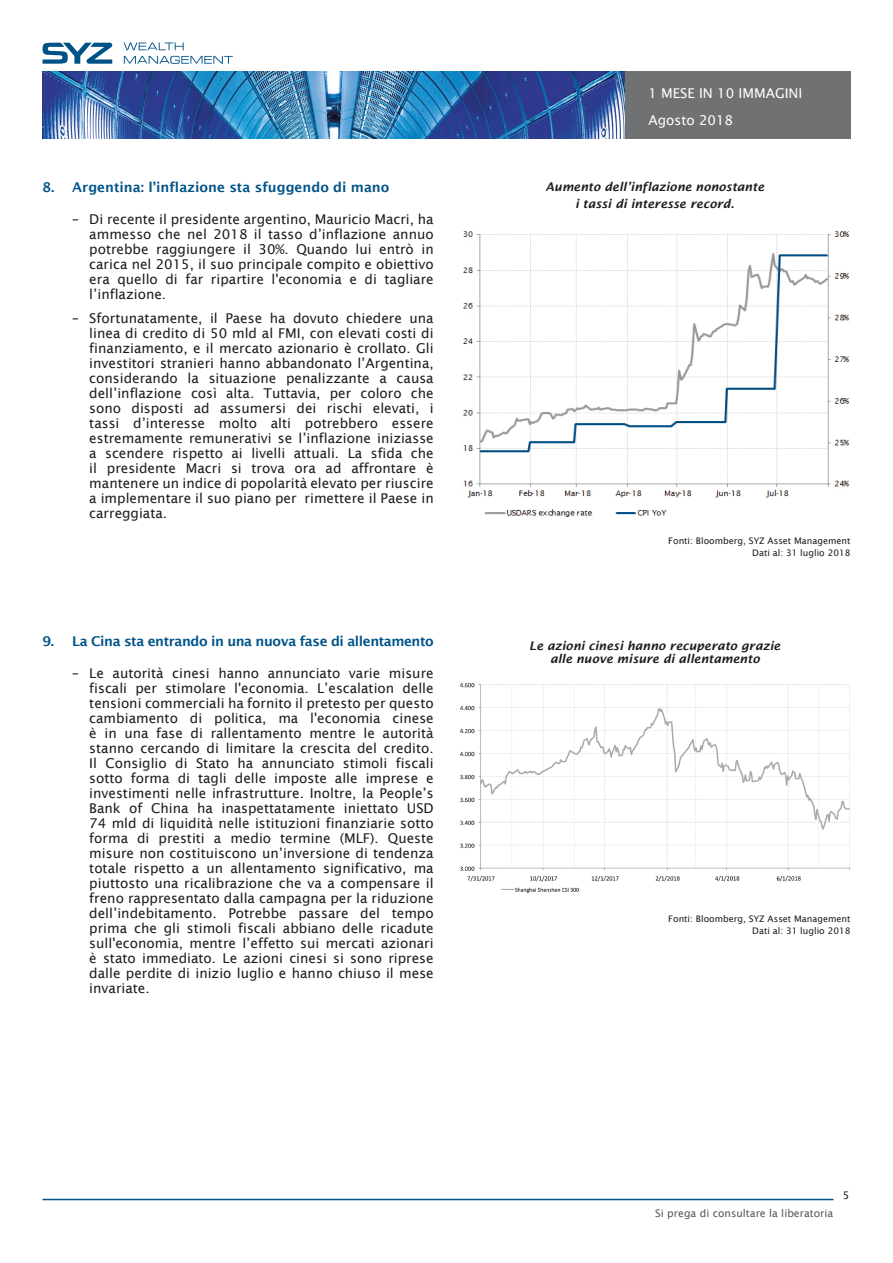
<style>
.page{position:relative;width:893px;height:1263px;background:#fff}
.page>*{position:absolute;margin:0;border:0;box-sizing:border-box;transform-origin:0 0}
.t1{font:13.5px/15px "Lucida Sans";color:#1d1d1b;text-align:justify}
.t2{font:600 13.5px "Lucida Sans";letter-spacing:-.03em;color:#015489}
.t3{font:600 13.5px "Lucida Sans";color:#015489}
.t4{font:13.5px/27.8px "Lucida Sans";color:#fff}
.Graph_TITLES{font:italic 600 12px/16.5px "Lucida Sans";color:#1d1d1b;text-align:center}
.t5{font:10.5px "Lucida Sans";color:#575756}
.t6{font:10.5px "Lucida Sans";color:#1d1d1b}
.Source_data{font:9px "Lucida Sans";color:#1d1d1b}
</style>
<div class="page">
<svg style="left:43px;top:43px;width:70px;height:21px"></svg>
<svg style="left:124px;top:43px;width:60px;height:7px"></svg>
<svg style="left:124px;top:56px;width:109px;height:8px"></svg>
<img style="left:43px;top:72px;width:807px;height:67px">
<hr style="left:43px;top:1199px;width:790px;height:1px;background:#005286">
<img style="left:463px;top:231px;width:387px;height:286px">
<img style="left:460px;top:683px;width:390px;height:210px">
<p class="t3" style="left:43px;top:180px;width:348px">8. Argentina: l’inflazione sta sfuggendo di mano</p>
<p class="t1" style="left:89px;top:212px;width:346px;text-indent:-17px">– Di recente il presidente argentino, Mauricio Macri, ha ammesso che nel 2018 il tasso d’inflazione annuo potrebbe raggiungere il 30%. Quando lui entrò in carica nel 2015, il suo principale compito e obiettivo era quello di far ripartire l'economia e di tagliare l’inflazione.</p>
<p class="t1" style="left:89px;top:310px;width:346px;text-indent:-17px">– Sfortunatamente, il Paese ha dovuto chiedere una linea di credito di 50 mld al FMI, con elevati costi di finanziamento, e il mercato azionario è crollato. Gli investitori stranieri hanno abbandonato l’Argentina, considerando la situazione penalizzante a causa dell’inflazione così alta. Tuttavia, per coloro che sono disposti ad assumersi dei rischi elevati, i tassi d’interesse molto alti potrebbero essere estremamente remunerativi se l’inflazione iniziasse a scendere rispetto ai livelli attuali. La sfida che il presidente Macri si trova ora ad affrontare è mantenere un indice di popolarità elevato per riuscire a implementare il suo piano per rimettere il Paese in carreggiata.</p>
<p class="t2" style="left:43px;top:634px;width:393px">9. La Cina sta entrando in una nuova fase di allentamento</p>
<p class="t1" style="left:89px;top:666px;width:346px;text-indent:-17px">– Le autorità cinesi hanno annunciato varie misure fiscali per stimolare l'economia. L’escalation delle tensioni commerciali ha fornito il pretesto per questo cambiamento di politica, ma l'economia cinese è in una fase di rallentamento mentre le autorità stanno cercando di limitare la crescita del credito.<br>Il Consiglio di Stato ha annunciato stimoli fiscali sotto forma di tagli delle imposte alle imprese e investimenti nelle infrastrutture. Inoltre, la People’s Bank of China ha inaspettatamente iniettato USD 74 mld di liquidità nelle istituzioni finanziarie sotto forma di prestiti a medio termine (MLF). Queste misure non costituiscono un’inversione di tendenza totale rispetto a un allentamento significativo, ma piuttosto una ricalibrazione che va a compensare il freno rappresentato dalla campagna per la riduzione dell’indebitamento. Potrebbe passare del tempo prima che gli stimoli fiscali abbiano delle ricadute sull'economia, mentre l’effetto sui mercati azionari è stato immediato. Le azioni cinesi si sono riprese dalle perdite di inizio luglio e hanno chiuso il mese invariate.</p>
<p class="t4" style="left:648px;top:79px;width:156px">1 MESE IN 10 IMMAGINI<br>Agosto 2018</p>
<p class="Graph_TITLES" style="left:545px;top:178px;width:220px">Aumento dell’inflazione nonostante i tassi di interesse record.</p>
<p class="Source_data" style="left:668px;top:535px;width:184px">Fonti: Bloomberg, SYZ Asset Management</p>
<p class="Source_data" style="left:752px;top:547px;width:100px">Dati al: 31 luglio 2018</p>
<p class="Graph_TITLES" style="left:529px;top:638px;width:253px;line-height:13.5px">Le azioni cinesi hanno recuperato grazie alle nuove misure di allentamento</p>
<p class="Source_data" style="left:668px;top:913px;width:184px">Fonti: Bloomberg, SYZ Asset Management</p>
<p class="Source_data" style="left:752px;top:925px;width:100px">Dati al: 31 luglio 2018</p>
<p class="t5" style="left:655px;top:1207px;width:180px">Si prega di consultare la liberatoria</p>
<p class="t6" style="left:843px;top:1189px;width:8px">5</p>
</div>
